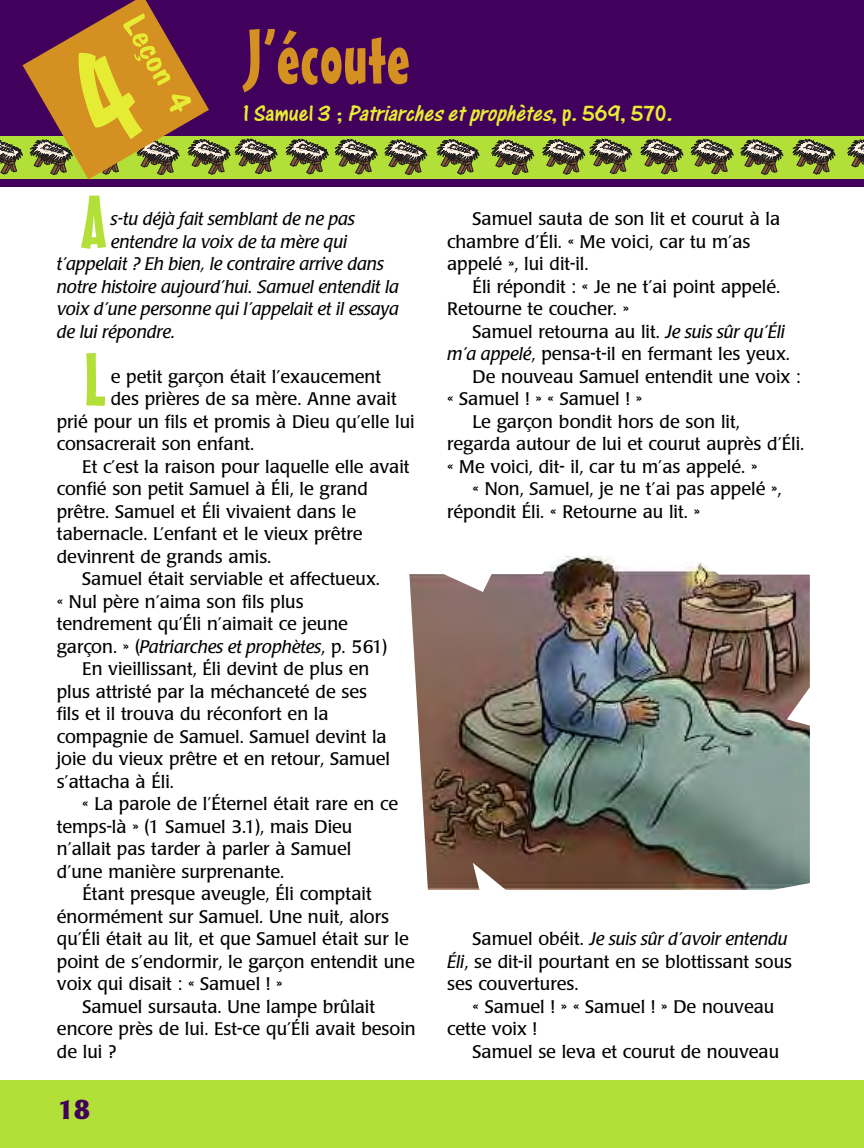
<style>
.page{position:relative;width:864px;height:1148px;background:#fff}
.page>*{position:absolute;margin:0;border:0;box-sizing:border-box;transform-origin:0 0}
.t1{font:75px "Mister Earl BT";color:#d49021}
.t2{font:72px "Mister Earl BT";color:#b2e038}
.t3{font:33px "Dom Casual D";color:#e6ec33;scale:1.3 1}
.t4{font:700 27px "Poppl Laudatio";color:#41005c}
.t5{font:italic 24px "One Stroke Script Plain";color:#e6ec33}
.t6{font:18px/22.5px "Poppl Laudatio";color:#000}
.t7{font:italic 18px "Poppl Laudatio";color:#000}
.s1{font-style:normal}
.s2{font-style:italic}
</style>
<div class="page">
<div style="left:0;top:0;width:864px;height:187px;background:#41005c"></div>
<div style="left:0;top:1080px;width:864px;height:68px;background:#b2e038"></div>
<img style="left:409px;top:556px;width:401px;height:334px">
<div style="left:0;top:136px;width:864px;height:43px;background:#b2e038"></div>
<svg style="left:286px;top:139px;width:42px;height:35px"></svg>
<svg style="left:335px;top:139px;width:42px;height:35px"></svg>
<svg style="left:384px;top:140px;width:43px;height:35px"></svg>
<svg style="left:436px;top:139px;width:43px;height:35px"></svg>
<svg style="left:491px;top:139px;width:43px;height:36px"></svg>
<svg style="left:542px;top:139px;width:90px;height:35px"></svg>
<svg style="left:640px;top:139px;width:43px;height:35px"></svg>
<svg style="left:690px;top:139px;width:43px;height:35px"></svg>
<svg style="left:740px;top:140px;width:43px;height:35px"></svg>
<svg style="left:792px;top:139px;width:43px;height:35px"></svg>
<svg style="left:847px;top:139px;width:17px;height:28px"></svg>
<svg style="left:0;top:0;width:277px;height:179px"></svg>
<h3 class="t3" style="left:149px;top:7px;width:84px;rotate:60deg">Leçon 4</h3>
<h1 class="t1" style="left:246px;top:30px;width:166px">J’écoute</h1>
<h3 class="t5" style="left:243px;top:106px;width:431px"><span class="s1">1 Samuel 3 ;</span> Patriarches et prophètes<span class="s1">, p. 569, 570.</span></h3>
<h2 class="t2" style="left:82px;top:196px;width:26px">A</h2>
<p class="t7" style="left:111px;top:212px;width:246px">s-tu déjà fait semblant de ne pas</p>
<p class="t7" style="left:111px;top:234px;width:238px">entendre la voix de ta mère qui</p>
<p class="t7" style="left:57px;top:257px;width:329px">t’appelait ? Eh bien, le contraire arrive dans</p>
<p class="t7" style="left:57px;top:279px;width:344px">notre histoire aujourd’hui. Samuel entendit la</p>
<p class="t7" style="left:57px;top:302px;width:344px">voix d’une personne qui l’appelait et il essaya</p>
<p class="t7" style="left:57px;top:324px;width:120px">de lui répondre.</p>
<p class="t6" style="left:111px;top:367px;width:272px">e petit garçon était l’exaucement</p>
<p class="t6" style="left:111px;top:389px;width:287px">des prières de sa mère. Anne avait</p>
<p class="t6" style="left:57px;top:412px;width:359px">prié pour un fils et promis à Dieu qu’elle lui</p>
<p class="t6" style="left:57px;top:434px;width:199px">consacrerait son enfant.</p>
<p class="t6" style="left:82px;top:457px;width:329px">Et c’est la raison pour laquelle elle avait</p>
<p class="t6" style="left:57px;top:479px;width:313px">confié son petit Samuel à Éli, le grand</p>
<p class="t6" style="left:57px;top:502px;width:301px">prêtre. Samuel et Éli vivaient dans le</p>
<p class="t6" style="left:57px;top:524px;width:307px">tabernacle. L’enfant et le vieux prêtre</p>
<p class="t6" style="left:57px;top:547px;width:216px">devinrent de grands amis.</p>
<p class="t6" style="left:82px;top:569px;width:299px">Samuel était serviable et affectueux.</p>
<p class="t6" style="left:57px;top:592px;width:248px">« Nul père n’aima son fils plus</p>
<p class="t6" style="left:57px;top:614px;width:293px">tendrement qu’Éli n’aimait ce jeune</p>
<p class="t7" style="left:57px;top:639px;width:332px"><span class="s1">garçon. » (</span>Patriarches et prophètes<span class="s1">, p. 561)</span></p>
<p class="t6" style="left:82px;top:659px;width:289px">En vieillissant, Éli devint de plus en</p>
<p class="t6" style="left:57px;top:682px;width:312px">plus attristé par la méchanceté de ses</p>
<p class="t6" style="left:57px;top:704px;width:273px">fils et il trouva du réconfort en la</p>
<p class="t6" style="left:57px;top:727px;width:331px">compagnie de Samuel. Samuel devint la</p>
<p class="t6" style="left:57px;top:749px;width:335px">joie du vieux prêtre et en retour, Samuel</p>
<p class="t6" style="left:57px;top:772px;width:119px">s’attacha à Éli.</p>
<p class="t6" style="left:82px;top:794px;width:317px">« La parole de l’Éternel était rare en ce</p>
<p class="t6" style="left:57px;top:817px;width:297px">temps-là » (1 Samuel 3.1), mais Dieu</p>
<p class="t6" style="left:57px;top:839px;width:296px">n’allait pas tarder à parler à Samuel</p>
<p class="t6" style="left:57px;top:862px;width:229px">d’une manière surprenante.</p>
<p class="t6" style="left:82px;top:884px;width:291px">Étant presque aveugle, Éli comptait</p>
<p class="t6" style="left:57px;top:907px;width:334px">énormément sur Samuel. Une nuit, alors</p>
<p class="t6" style="left:57px;top:929px;width:354px">qu’Éli était au lit, et que Samuel était sur le</p>
<p class="t6" style="left:57px;top:952px;width:359px">point de s’endormir, le garçon entendit une</p>
<p class="t6" style="left:57px;top:974px;width:227px">voix qui disait : « Samuel ! »</p>
<p class="t6" style="left:82px;top:997px;width:294px">Samuel sursauta. Une lampe brûlait</p>
<p class="t6" style="left:57px;top:1019px;width:360px">encore près de lui. Est-ce qu’Éli avait besoin</p>
<p class="t6" style="left:57px;top:1042px;width:61px">de lui ?</p>
<h2 class="t2" style="left:84px;top:353px;width:23px">L</h2>
<h3 class="t4" style="left:58px;top:1098px;width:34px">18</h3>
<p class="t6" style="left:447px;top:209px;width:335px;text-indent:26px">Samuel sauta de son lit et courut à la chambre d’Éli. « Me voici, car tu m’as appelé », lui dit-il.</p>
<p class="t6" style="left:447px;top:277px;width:335px;text-indent:26px">Éli répondit : « Je ne t’ai point appelé.<br>Retourne te coucher. »</p>
<p class="t6" style="left:473px;top:322px;width:314px">Samuel retourna au lit. <span class="s2">Je suis sûr qu’Éli</span></p>
<p class="t6" style="left:447px;top:344px;width:344px"><span class="s2">m’a appelé</span>, pensa-t-il en fermant les yeux.</p>
<p class="t6" style="left:473px;top:367px;width:329px">De nouveau Samuel entendit une voix :</p>
<p class="t6" style="left:447px;top:389px;width:196px">« Samuel ! » « Samuel ! »</p>
<p class="t6" style="left:473px;top:412px;width:269px">Le garçon bondit hors de son lit,</p>
<p class="t6" style="left:447px;top:434px;width:359px">regarda autour de lui et courut auprès d’Éli.</p>
<p class="t6" style="left:447px;top:457px;width:312px">« Me voici, dit- il, car tu m’as appelé. »</p>
<p class="t6" style="left:473px;top:479px;width:311px">« Non, Samuel, je ne t’ai pas appelé »,</p>
<p class="t6" style="left:447px;top:502px;width:254px">répondit Éli. « Retourne au lit. »</p>
<p class="t6" style="left:447px;top:929px;width:346px;text-indent:26px">Samuel obéit. <span class="s2">Je suis sûr d’avoir entendu<br>Éli</span>, se dit-il pourtant en se blottissant sous ses couvertures.</p>
<p class="t6" style="left:447px;top:997px;width:329px;text-indent:26px">« Samuel ! » « Samuel ! » De nouveau cette voix !</p>
<p class="t6" style="left:473px;top:1042px;width:308px">Samuel se leva et courut de nouveau</p>
</div>
